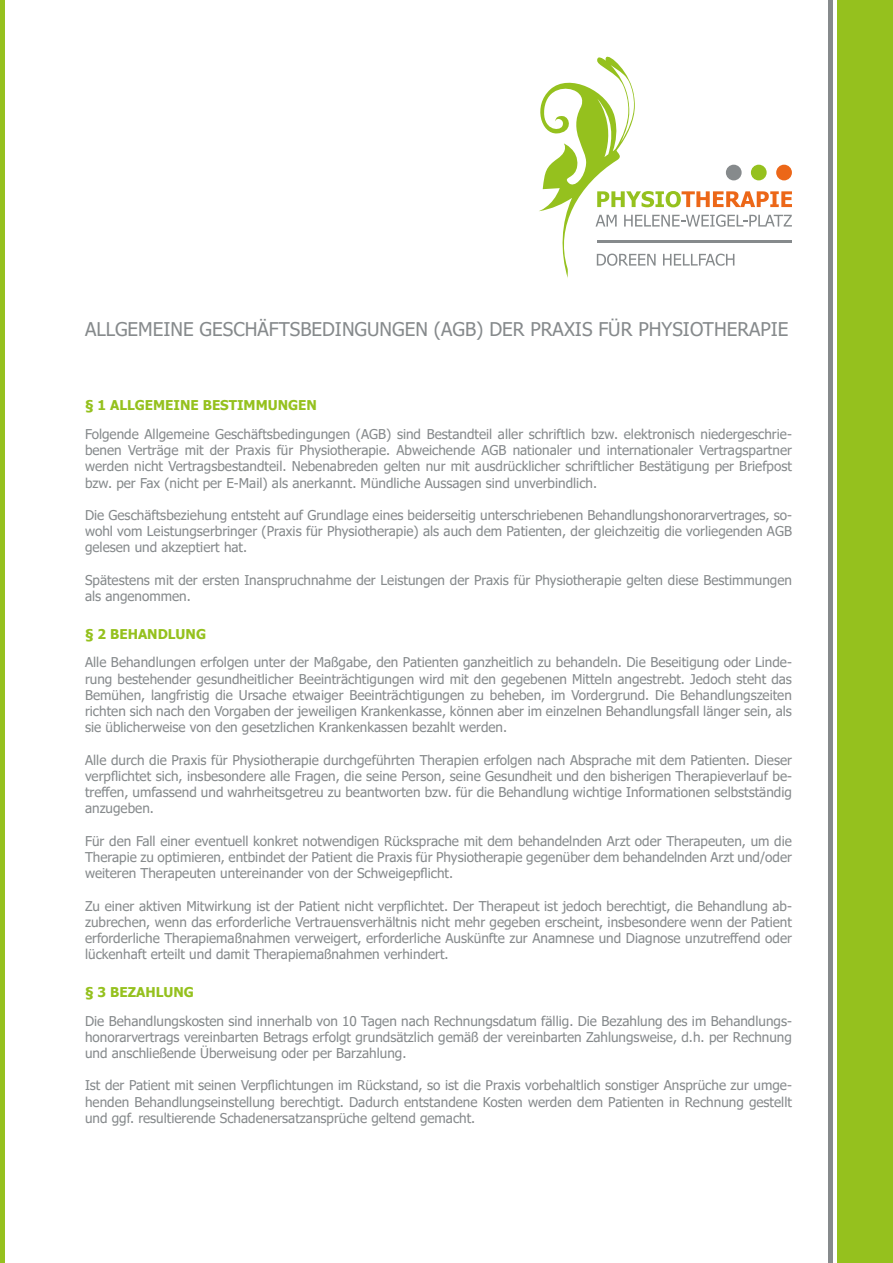
<style>
.page{position:relative;width:893px;height:1263px;background:#fff}
.page>*{position:absolute;margin:0;border:0;box-sizing:border-box;transform-origin:0 0}
.t1{font:18.9px "Tahoma";color:#868a8c}
.t2{font:13.5px/16.2px "Tahoma";color:#868a8c;text-align:justify}
.t3{font:700 13.5px "Tahoma";color:#95c11e}
</style>
<div class="page">
<div style="left:837px;top:0;width:56px;height:1263px;background:#95c11e"></div>
<hr style="left:829px;top:0;width:4px;height:1263px;background:#868a8c">
<hr style="left:0;top:0;width:4px;height:1263px;background:#95c11e">
<svg style="left:539px;top:57px;width:253px;height:221px"></svg>
<h1 class="t1" style="left:85px;top:317px;width:705px">ALLGEMEINE GESCHÄFTSBEDINGUNGEN (AGB) DER PRAXIS FÜR PHYSIOTHERAPIE</h1>
<p class="t3" style="left:85px;top:396px;width:233px">§ 1 ALLGEMEINE BESTIMMUNGEN</p>
<p class="t2" style="left:85px;top:427px;width:708px">Folgende Allgemeine Geschäftsbedingungen (AGB) sind Bestandteil aller schriftlich bzw. elektronisch niedergeschrie&shy;benen Verträge mit der Praxis für Physiotherapie. Abweichende AGB nationaler und internationaler Vertragspartner werden nicht Vertragsbestandteil. Nebenabreden gelten nur mit ausdrücklicher schriftlicher Bestätigung per Briefpost bzw. per Fax (nicht per E-Mail) als anerkannt. Mündliche Aussagen sind unverbindlich.</p>
<p class="t2" style="left:85px;top:508px;width:708px">Die Geschäftsbeziehung entsteht auf Grundlage eines beiderseitig unterschriebenen Behandlungshonorarvertrages, so&shy;wohl vom Leistungserbringer (Praxis für Physiotherapie) als auch dem Patienten, der gleichzeitig die vorliegenden AGB gelesen und akzeptiert hat.</p>
<p class="t2" style="left:85px;top:573px;width:708px">Spätestens mit der ersten Inanspruchnahme der Leistungen der Praxis für Physiotherapie gelten diese Bestimmungen als angenommen.</p>
<p class="t3" style="left:85px;top:624px;width:123px">§ 2 BEHANDLUNG</p>
<p class="t2" style="left:85px;top:655px;width:708px">Alle Behandlungen erfolgen unter der Maßgabe, den Patienten ganzheitlich zu behandeln. Die Beseitigung oder Linde&shy;rung bestehender gesundheitlicher Beeinträchtigungen wird mit den gegebenen Mitteln angestrebt. Jedoch steht das Bemühen, langfristig die Ursache etwaiger Beeinträchtigungen zu beheben, im Vordergrund. Die Behandlungszeiten richten sich nach den Vorgaben der jeweiligen Krankenkasse, können aber im einzelnen Behandlungsfall länger sein, als sie üblicherweise von den gesetzlichen Krankenkassen bezahlt werden.</p>
<p class="t2" style="left:85px;top:752px;width:708px">Alle durch die Praxis für Physiotherapie durchgeführten Therapien erfolgen nach Absprache mit dem Patienten. Dieser verpflichtet sich, insbesondere alle Fragen, die seine Person, seine Gesundheit und den bisherigen Therapieverlauf be&shy;treffen, umfassend und wahrheitsgetreu zu beantworten bzw. für die Behandlung wichtige Informationen selbstständig anzugeben.</p>
<p class="t2" style="left:85px;top:833px;width:708px">Für den Fall einer eventuell konkret notwendigen Rücksprache mit dem behandelnden Arzt oder Therapeuten, um die Therapie zu optimieren, entbindet der Patient die Praxis für Physiotherapie gegenüber dem behandelnden Arzt und/oder weiteren Therapeuten untereinander von der Schweigepflicht.</p>
<p class="t2" style="left:85px;top:898px;width:708px">Zu einer aktiven Mitwirkung ist der Patient nicht verpflichtet. Der Therapeut ist jedoch berechtigt, die Behandlung ab&shy;zubrechen, wenn das erforderliche Vertrauensverhältnis nicht mehr gegeben erscheint, insbesondere wenn der Patient erforderliche Therapiemaßnahmen verweigert, erforderliche Auskünfte zur Anamnese und Diagnose unzutreffend oder lückenhaft erteilt und damit Therapiemaßnahmen verhindert.</p>
<p class="t3" style="left:85px;top:982px;width:110px">§ 3 BEZAHLUNG</p>
<p class="t2" style="left:85px;top:1013px;width:708px">Die Behandlungskosten sind innerhalb von 10 Tagen nach Rechnungsdatum fällig. Die Bezahlung des im Behandlungs&shy;honorarvertrags vereinbarten Betrags erfolgt grundsätzlich gemäß der vereinbarten Zahlungsweise, d.h. per Rechnung und anschließende Überweisung oder per Barzahlung.</p>
<p class="t2" style="left:85px;top:1078px;width:708px">Ist der Patient mit seinen Verpflichtungen im Rückstand, so ist die Praxis vorbehaltlich sonstiger Ansprüche zur umge&shy;henden Behandlungseinstellung berechtigt. Dadurch entstandene Kosten werden dem Patienten in Rechnung gestellt und ggf. resultierende Schadenersatzansprüche geltend gemacht.</p>
</div>
